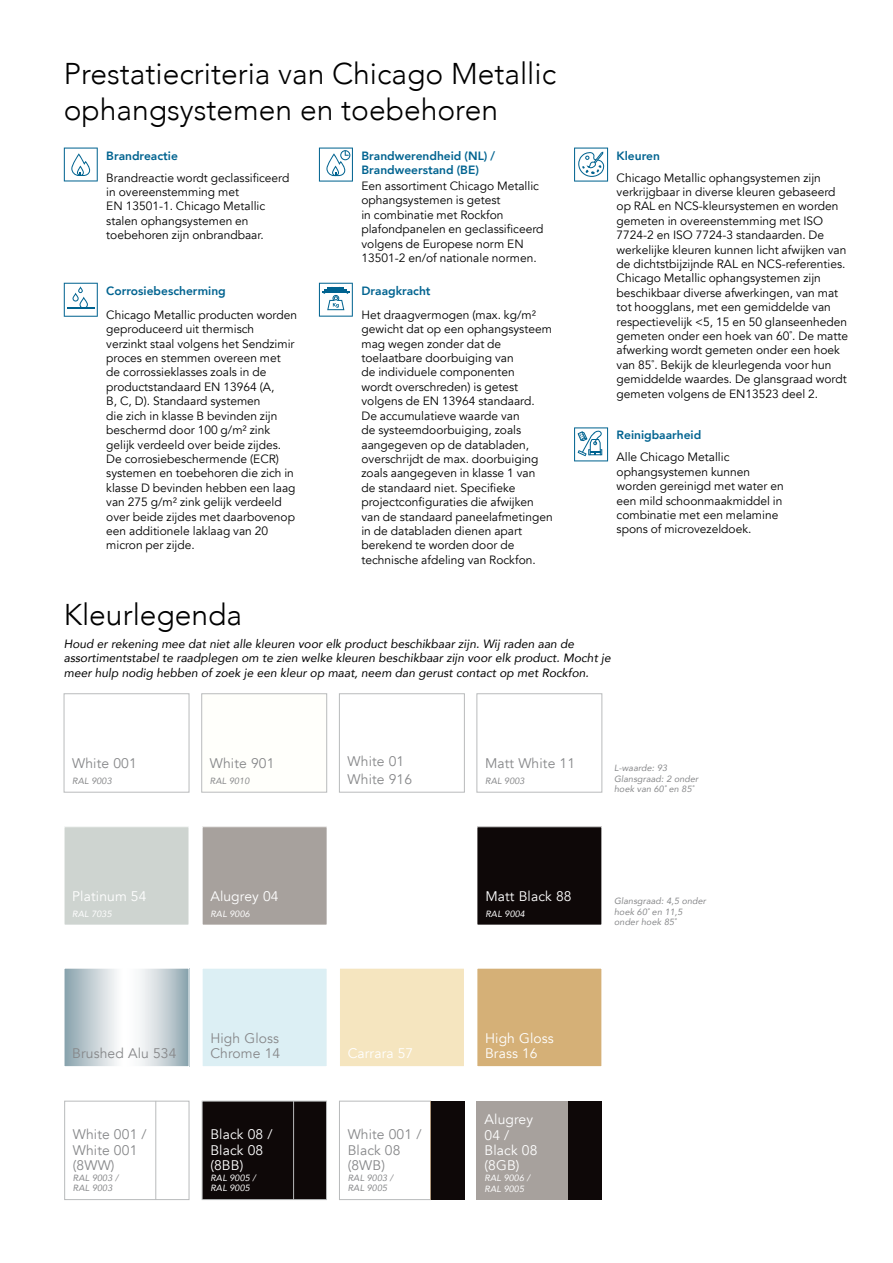
<style>
.page{position:relative;width:893px;height:1263px;background:#fff}
.page>*{position:absolute;margin:0;border:0;box-sizing:border-box;transform-origin:0 0}
.t1{font:300 30px/36px "Avenir";color:#000}
.t2{font:13.8px/15.3px "Avenir";letter-spacing:.01em;color:#87888a}
.t3{font:13.8px/15.3px "Avenir";letter-spacing:.01em;color:#fff}
.t4{font:12px/14.4px "Avenir";color:#000}
.t5{font:italic 12px/14.4px "Avenir";color:#000}
.t6{font:800 12px/14.4px "Avenir";color:#006390}
.t7{font:italic 9px/10.8px "Avenir";letter-spacing:.01em;color:#87888a}
.t8{font:italic 9px/10.8px "Avenir";letter-spacing:.01em;color:#fff}
</style>
<div class="page">
<svg style="left:64px;top:148px;width:34px;height:33px"></svg>
<svg style="left:319px;top:148px;width:34px;height:34px"></svg>
<svg style="left:574px;top:148px;width:34px;height:34px"></svg>
<svg style="left:319px;top:283px;width:34px;height:34px"></svg>
<svg style="left:64px;top:283px;width:34px;height:34px"></svg>
<svg style="left:574px;top:427px;width:34px;height:34px"></svg>
<div style="left:64px;top:693px;width:125px;height:99px;border:1px solid #b9bbbc"></div>
<div style="left:339px;top:693px;width:126px;height:99px;border:1px solid #b9bbbc"></div>
<div style="left:202px;top:694px;width:125px;height:98px;background:#fffffb"></div>
<div style="left:201px;top:693px;width:126px;height:99px;border:1px solid #b9bbbc"></div>
<svg style="left:66px;top:970px;width:121px;height:95px"></svg>
<div style="left:64px;top:968px;width:125px;height:99px;border:1px solid #fff"></div>
<div style="left:202px;top:968px;width:125px;height:98px;background:#dceff4"></div>
<div style="left:202px;top:968px;width:125px;height:99px;border:1px solid #fff"></div>
<div style="left:477px;top:968px;width:125px;height:98px;background:#d5b077"></div>
<div style="left:477px;top:968px;width:125px;height:99px;border:1px solid #fff"></div>
<div style="left:64px;top:827px;width:125px;height:98px;background:#ced4d0"></div>
<div style="left:64px;top:826px;width:125px;height:99px;border:1px solid #fff"></div>
<div style="left:339px;top:968px;width:125px;height:98px;background:#f5e5bf"></div>
<div style="left:339px;top:968px;width:126px;height:99px;border:1px solid #fff"></div>
<div style="left:477px;top:693px;width:125px;height:99px;border:1px solid #b9bbbc"></div>
<div style="left:477px;top:827px;width:125px;height:98px;background:#0e0808"></div>
<div style="left:202px;top:827px;width:125px;height:98px;background:#a7a19d"></div>
<div style="left:202px;top:826px;width:125px;height:99px;border:1px solid #fff"></div>
<div style="left:64px;top:1101px;width:125px;height:99px;border:1px solid #b9bbbc"></div>
<hr style="left:156px;top:1101px;width:1px;height:99px;background:#b9bbbc">
<div style="left:202px;top:1101px;width:124px;height:98px;background:#0e0808"></div>
<div style="left:202px;top:1101px;width:125px;height:99px;border:1px solid #b9bbbc"></div>
<hr style="left:293px;top:1101px;width:1px;height:99px;background:#b9bbbc">
<div style="left:339px;top:1101px;width:92px;height:99px;border:1px solid #b9bbbc"></div>
<hr style="left:430px;top:1101px;width:1px;height:99px;background:#b0987d">
<div style="left:431px;top:1101px;width:34px;height:98px;background:#0e0808"></div>
<div style="left:477px;top:1101px;width:91px;height:98px;background:#a7a19d"></div>
<div style="left:568px;top:1101px;width:34px;height:98px;background:#0e0808"></div>
<h1 class="t1" style="left:64px;top:56px;width:494px">Prestatiecriteria van Chicago Metallic ophangsystemen en toebehoren</h1>
<p class="t6" style="left:106px;top:148px;width:73px">Brandreactie</p>
<p class="t4" style="left:106px;top:170px;width:185px">Brandreactie wordt geclassificeerd in overeenstemming met<br>EN 13501-1. Chicago Metallic stalen ophangsystemen en toebehoren zijn onbrandbaar.</p>
<p class="t6" style="left:361px;top:148px;width:135px">Brandwerendheid (NL) /<br>Brandweerstand (BE)</p>
<p class="t4" style="left:361px;top:179px;width:184px">Een assortiment Chicago Metallic ophangsystemen is getest<br>in combinatie met Rockfon plafondpanelen en geclassificeerd volgens de Europese norm EN<br>13501-2 en/of nationale normen.</p>
<p class="t6" style="left:106px;top:283px;width:121px">Corrosiebescherming</p>
<p class="t4" style="left:106px;top:308px;width:192px">Chicago Metallic producten worden geproduceerd uit thermisch verzinkt staal volgens het Sendzimir proces en stemmen overeen met de corrossieklasses zoals in de productstandaard EN 13964 (A,<br>B, C, D). Standaard systemen<br>die zich in klasse B bevinden zijn beschermd door 100 g/m² zink gelijk verdeeld over beide zijdes.<br>De corrosiebeschermende (ECR) systemen en toebehoren die zich in klasse D bevinden hebben een laag van 275 g/m² zink gelijk verdeeld over beide zijdes met daarbovenop een additionele laklaag van 20 micron per zijde.</p>
<p class="t6" style="left:361px;top:283px;width:71px">Draagkracht</p>
<p class="t4" style="left:361px;top:308px;width:193px">Het draagvermogen (max. kg/m² gewicht dat op een ophangsysteem mag wegen zonder dat de toelaatbare doorbuiging van<br>de individuele componenten<br>wordt overschreden) is getest volgens de EN 13964 standaard.<br>De accumulatieve waarde van<br>de systeemdoorbuiging, zoals aangegeven op de databladen, overschrijdt de max. doorbuiging zoals aangegeven in klasse 1 van<br>de standaard niet. Specifieke projectconfiguraties die afwijken van de standaard paneelafmetingen in de databladen dienen apart berekend te worden door de technische afdeling van Rockfon.</p>
<p class="t6" style="left:617px;top:148px;width:45px">Kleuren</p>
<p class="t4" style="left:617px;top:170px;width:233px">Chicago Metallic ophangsystemen zijn verkrijgbaar in diverse kleuren gebaseerd op RAL en NCS-kleursystemen en worden gemeten in overeenstemming met ISO 7724-2 en ISO 7724-3 standaarden. De werkelijke kleuren kunnen licht afwijken van de dichtstbijzijnde RAL en NCS-referenties.<br>Chicago Metallic ophangsystemen zijn beschikbaar diverse afwerkingen, van mat tot hoogglans, met een gemiddelde van respectievelijk &lt;5, 15 en 50 glanseenheden gemeten onder een hoek van 60˚. De matte afwerking wordt gemeten onder een hoek van 85˚. Bekijk de kleurlegenda voor hun gemiddelde waardes. De glansgraad wordt gemeten volgens de EN13523 deel 2.</p>
<p class="t6" style="left:617px;top:428px;width:86px">Reinigbaarheid</p>
<p class="t4" style="left:617px;top:450px;width:169px">Alle Chicago Metallic ophangsystemen kunnen worden gereinigd met water en een mild schoonmaakmiddel in combinatie met een melamine spons of microvezeldoek.</p>
<h1 class="t1" style="left:64px;top:597px;width:180px">Kleurlegenda</h1>
<p class="t5" style="left:64px;top:636px;width:548px">Houd er rekening mee dat niet alle kleuren voor elk product beschikbaar zijn. Wij raden aan de assortimentstabel te raadplegen om te zien welke kleuren beschikbaar zijn voor elk product. Mocht je meer hulp nodig hebben of zoek je een kleur op maat, neem dan gerust contact op met Rockfon.</p>
<p class="t2" style="left:72px;top:756px;width:66px">White 001</p>
<p class="t7" style="left:72px;top:775px;width:41px">RAL 9003</p>
<p class="t3" style="left:72px;top:889px;width:76px">Platinum 54</p>
<p class="t8" style="left:72px;top:908px;width:41px">RAL 7035</p>
<p class="t2" style="left:210px;top:756px;width:66px">White 901</p>
<p class="t7" style="left:210px;top:775px;width:41px">RAL 9010</p>
<p class="t3" style="left:210px;top:889px;width:70px">Alugrey 04</p>
<p class="t8" style="left:210px;top:908px;width:41px">RAL 9006</p>
<p class="t2" style="left:348px;top:752px;width:66px;line-height:18px">White 01<br>White 916</p>
<p class="t2" style="left:485px;top:756px;width:91px">Matt White 11</p>
<p class="t7" style="left:485px;top:775px;width:41px">RAL 9003</p>
<p class="t3" style="left:485px;top:889px;width:88px">Matt Black 88</p>
<p class="t8" style="left:485px;top:908px;width:41px">RAL 9004</p>
<p class="t7" style="left:614px;top:762px;width:86px">L-waarde: 93<br>Glansgraad: 2 onder hoek van 60˚ en 85˚</p>
<p class="t7" style="left:614px;top:895px;width:94px">Glansgraad: 4,5 onder hoek 60˚ en 11,5 onder hoek 85˚</p>
<p class="t2" style="left:72px;top:1046px;width:106px">Brushed Alu 534</p>
<p class="t2" style="left:73px;top:1127px;width:75px">White 001 /<br>White 001 (8WW)</p>
<p class="t7" style="left:73px;top:1172px;width:47px">RAL 9003 /<br>RAL 9003</p>
<p class="t2" style="left:210px;top:1031px;width:71px">High Gloss<br>Chrome 14</p>
<p class="t3" style="left:485px;top:1031px;width:70px">High Gloss<br>Brass 16</p>
<p class="t3" style="left:348px;top:1046px;width:67px">Carrara 57</p>
<p class="t3" style="left:210px;top:1127px;width:64px">Black 08 /<br>Black 08 (8BB)</p>
<p class="t8" style="left:210px;top:1172px;width:47px">RAL 9005 /<br>RAL 9005</p>
<p class="t2" style="left:348px;top:1127px;width:75px">White 001 /<br>Black 08 (8WB)</p>
<p class="t7" style="left:348px;top:1172px;width:47px">RAL 9003 /<br>RAL 9005</p>
<p class="t3" style="left:485px;top:1112px;width:54px">Alugrey<br>04 /<br>Black 08 (8GB)</p>
<p class="t8" style="left:485px;top:1172px;width:47px">RAL 9006 /<br>RAL 9005</p>
</div>
